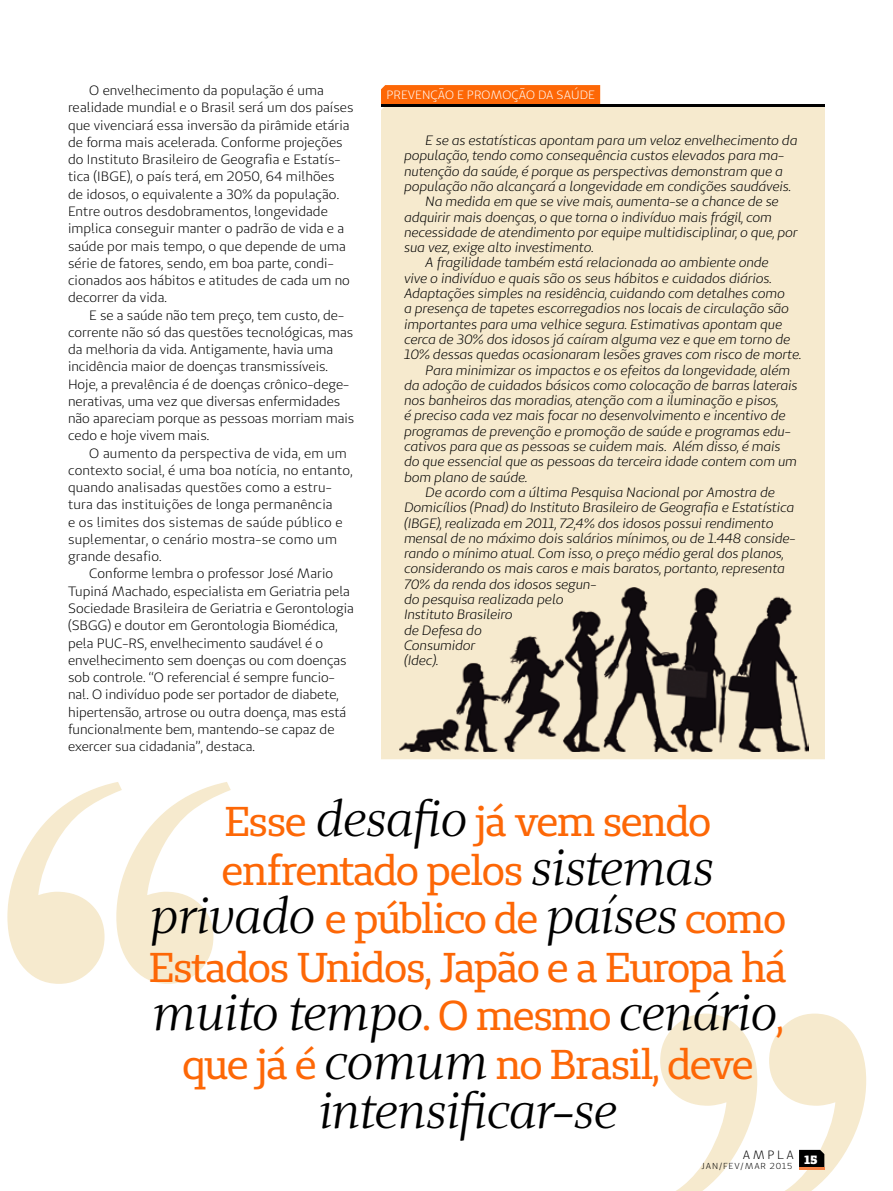
<style>
.page{position:relative;width:893px;height:1191px;background:#fff}
.page>*{position:absolute;margin:0;border:0;box-sizing:border-box;transform-origin:0 0}
.t1{font:789.15px "Bask Old Face";color:#f6eace}
.t2{font:italic 49.35px "Unimed Serif";letter-spacing:-.025em;color:#000}
.t3{font:41.55px/48.6px "Unimed Slab";letter-spacing:-.03em;color:#fd6706;text-align:center}
.t4{font:italic 13.5px "Unimed Sans";letter-spacing:-.01em;color:#000}
.t5{font:13.5px/17.2px "Unimed Sans";color:#000}
.t6{font:12px "Unimed Sans";color:#fff}
.t7{font:12px "Unimed Sans";color:#000}
.t8{font:900 12px "Unimed Slab";color:#fff}
.t9{font:8.7px "Unimed Sans";color:#000}
.s1{font-family:"Unimed Serif";font-style:italic;font-size:49.35px;color:#000}
.s2{font-family:"Unimed Slab";font-style:normal;font-size:41.55px;color:#fd6706}
</style>
<div class="page">
<svg style="left:799px;top:1149px;width:25px;height:18px"></svg>
<hr style="left:799px;top:1167px;width:25px;height:2px;background:#f58345">
<div style="left:381px;top:107px;width:444px;height:652px;background:#f6eace"></div>
<svg style="left:381px;top:85px;width:219px;height:20px;background:#f06207"></svg>
<hr style="left:381px;top:105px;width:444px;height:2px;background:#000">
<img style="left:399px;top:587px;width:410px;height:164px">
<p class="t5" style="left:68px;top:82px;width:287px;text-indent:21px">O envelhecimento da população é uma realidade mundial e o Brasil será um dos países que vivenciará essa inversão da pirâmide etária de forma mais acelerada. Conforme projeções do Instituto Brasileiro de Geografia e Estatís&shy;tica (IBGE), o país terá, em 2050, 64 milhões<br>de idosos, o equivalente a 30% da população.<br>Entre outros desdobramentos, longevidade implica conseguir manter o padrão de vida e a saúde por mais tempo, o que depende de uma série de fatores, sendo, em boa parte, condi&shy;cionados aos hábitos e atitudes de cada um no decorrer da vida.</p>
<p class="t5" style="left:68px;top:306px;width:288px;text-indent:21px">E se a saúde não tem preço, tem custo, de&shy;corrente não só das questões tecnológicas, mas da melhoria da vida. Antigamente, havia uma incidência maior de doenças transmissíveis.<br>Hoje, a prevalência é de doenças crônico-dege&shy;nerativas, uma vez que diversas enfermidades não apareciam porque as pessoas morriam mais cedo e hoje vivem mais.</p>
<p class="t5" style="left:68px;top:444px;width:286px;text-indent:21px">O aumento da perspectiva de vida, em um contexto social, é uma boa notícia, no entanto, quando analisadas questões como a estru&shy;tura das instituições de longa permanência<br>e os limites dos sistemas de saúde público e suplementar, o cenário mostra-se como um grande desafio.</p>
<p class="t5" style="left:68px;top:565px;width:288px;text-indent:21px">Conforme lembra o professor José Mario Tupiná Machado, especialista em Geriatria pela Sociedade Brasileira de Geriatria e Gerontologia (SBGG) e doutor em Gerontologia Biomédica, pela PUC-RS, envelhecimento saudável é o envelhecimento sem doenças ou com doenças sob controle. “O referencial é sempre funcio&shy;nal. O indivíduo pode ser portador de diabete, hipertensão, artrose ou outra doença, mas está funcionalmente bem, mantendo-se capaz de exercer sua cidadania”, destaca.</p>
<h1 class="t1" style="left:-28px;top:625px;width:298px">‘‘</h1>
<p class="t6" style="left:386px;top:88px;width:16px">Preven</p>
<p class="t6" style="left:431px;top:88px;width:46px">ção e promo</p>
<p class="t6" style="left:511px;top:88px;width:76px">ção da saúde</p>
<p class="t4" style="left:425px;top:132px;width:374px">E se as estatísticas apontam para um veloz envelhecimento da</p>
<p class="t4" style="left:404px;top:147px;width:382px">população, tendo como consequência custos elevados para ma-</p>
<p class="t4" style="left:404px;top:162px;width:381px">nutenção da saúde, é porque as perspectivas demonstram que a</p>
<p class="t4" style="left:404px;top:178px;width:389px">população não alcançará a longevidade em condições saudáveis.</p>
<p class="t4" style="left:425px;top:193px;width:355px">Na medida em que se vive mais, aumenta-se a chance de se</p>
<p class="t4" style="left:404px;top:208px;width:369px">adquirir mais doenças, o que torna o indivíduo mais frágil, com</p>
<p class="t4" style="left:404px;top:223px;width:395px">necessidade de atendimento por equipe multidisciplinar, o que, por</p>
<p class="t4" style="left:404px;top:239px;width:191px">sua vez, exige alto investimento.</p>
<p class="t4" style="left:425px;top:254px;width:345px">A fragilidade também está relacionada ao ambiente onde</p>
<p class="t4" style="left:404px;top:269px;width:369px">vive o indivíduo e quais são os seus hábitos e cuidados diários.</p>
<p class="t4" style="left:404px;top:285px;width:382px">Adaptações simples na residência, cuidando com detalhes como</p>
<p class="t4" style="left:404px;top:300px;width:387px">a presença de tapetes escorregadios nos locais de circulação são</p>
<p class="t4" style="left:404px;top:315px;width:380px">importantes para uma velhice segura. Estimativas apontam que</p>
<p class="t4" style="left:404px;top:331px;width:388px">cerca de 30% dos idosos já caíram alguma vez e que em torno de</p>
<p class="t4" style="left:404px;top:346px;width:399px">10% dessas quedas ocasionaram lesões graves com risco de morte.</p>
<p class="t4" style="left:425px;top:361px;width:366px">Para minimizar os impactos e os efeitos da longevidade, além</p>
<p class="t4" style="left:404px;top:376px;width:395px">da adoção de cuidados básicos como colocação de barras laterais</p>
<p class="t4" style="left:404px;top:392px;width:376px">nos banheiros das moradias, atenção com a iluminação e pisos,</p>
<p class="t4" style="left:404px;top:407px;width:383px">é preciso cada vez mais focar no desenvolvimento e incentivo de</p>
<p class="t4" style="left:404px;top:422px;width:388px">programas de prevenção e promoção de saúde e programas edu-</p>
<p class="t4" style="left:404px;top:438px;width:378px">cativos para que as pessoas se cuidem mais. Além disso, é mais</p>
<p class="t4" style="left:404px;top:453px;width:394px">do que essencial que as pessoas da terceira idade contem com um</p>
<p class="t4" style="left:404px;top:468px;width:125px">bom plano de saúde.</p>
<p class="t4" style="left:425px;top:484px;width:351px">De acordo com a última Pesquisa Nacional por Amostra de</p>
<p class="t4" style="left:404px;top:499px;width:392px">Domicílios (Pnad) do Instituto Brasileiro de Geografia e Estatística</p>
<p class="t4" style="left:404px;top:514px;width:371px">(IBGE), realizada em 2011, 72,4% dos idosos possui rendimento</p>
<p class="t4" style="left:404px;top:529px;width:393px">mensal de no máximo dois salários mínimos, ou de 1.448 conside-</p>
<p class="t4" style="left:404px;top:545px;width:381px">rando o mínimo atual. Com isso, o preço médio geral dos planos,</p>
<p class="t4" style="left:404px;top:560px;width:382px">considerando os mais caros e mais baratos, portanto, representa</p>
<p class="t4" style="left:404px;top:575px;width:194px">70% da renda dos idosos segun-</p>
<p class="t4" style="left:404px;top:591px;width:161px">do pesquisa realizada pelo</p>
<p class="t4" style="left:404px;top:606px;width:110px">Instituto Brasileiro</p>
<p class="t4" style="left:404px;top:621px;width:79px">de Defesa do</p>
<p class="t4" style="left:404px;top:636px;width:73px">Consumidor</p>
<p class="t4" style="left:404px;top:652px;width:36px">(Idec).</p>
<h3 class="t3" style="left:149px;top:796px;width:639px">Esse <span class="s1">desafio</span> já vem sendo enfrentado pelos <span class="s1">sistemas privado</span> e público de <span class="s1">países</span> como<br>Estados Unidos, Japão e a Europa há</h3>
<h2 class="t2" style="left:152px;top:981px;width:633px">muito tempo<span class="s2">. O mesmo</span> cenário<span class="s2">,</span></h2>
<h3 class="t3" style="left:182px;top:1039px;width:572px">que já é <span class="s1">comum</span> no Brasil, deve</h3>
<h2 class="t2" style="left:318px;top:1079px;width:300px">intensificar-se</h2>
<h1 class="t1" style="left:901px;top:1371px;width:298px;rotate:-180deg">‘‘</h1>
<p class="t7" style="left:743px;top:1147px;width:12px">ampla</p>
<p class="t8" style="left:804px;top:1151px;width:14px">15</p>
<p class="t9" style="left:702px;top:1160px;width:7px">jan</p>
<p class="t9" style="left:719px;top:1160px;width:11px">/fev</p>
<p class="t9" style="left:741px;top:1160px;width:12px">/mar</p>
<p class="t9" style="left:770px;top:1160px;width:24px">2015</p>
</div>
